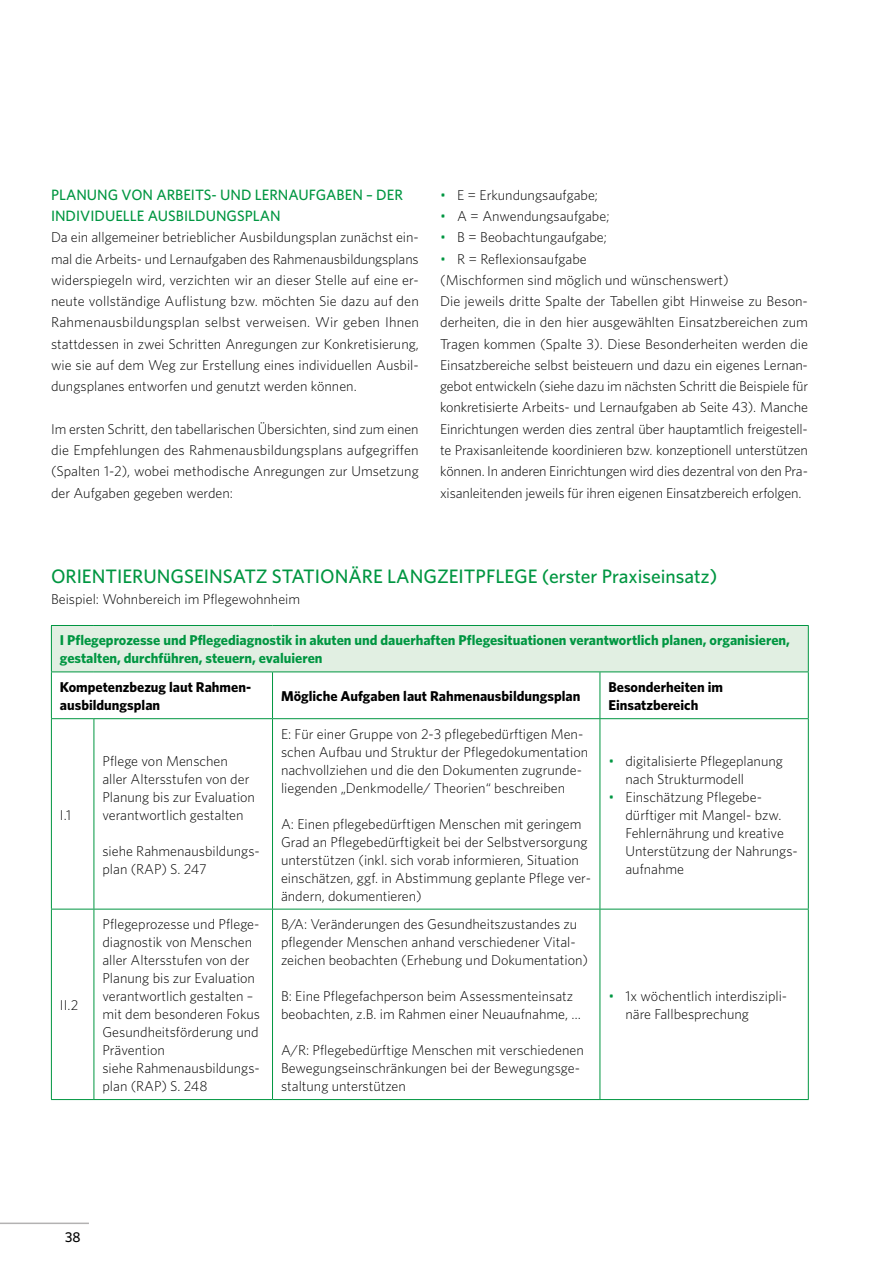
<style>
.page{position:relative;width:893px;height:1263px;background:#fff}
.page>*{position:absolute;margin:0;border:0;box-sizing:border-box;transform-origin:0 0}
.E_-_Unterüberschrift{font:500 19.5px "Whitney";color:#009641}
.E_-_Unterüberschrift-2{font:500 15px/21.3px "Whitney";color:#009641}
.Fließtext{font:300 14.25px/21.3px "Whitney";color:#000;text-align:justify}
.Tabelle_Fließtext{font:300 14.25px/18px "Whitney";color:#000}
.Tabelle_Fließtext-2{font:700 14.25px/18px "Whitney";color:#009641}
.Tabelle_Fließtext-3{font:700 14.25px/18px "Whitney";color:#000}
.t1{font:500 14.25px "Whitney";color:#000}
.s1{color:#009641}
</style>
<div class="page">
<hr style="left:0;top:1222px;width:89px;height:2px;background:#b3b2b2">
<div style="left:51px;top:625px;width:757px;height:47px;background:#e1efe2"></div>
<hr style="left:51px;top:625px;width:43px;height:1px;background:#009641">
<hr style="left:51px;top:626px;width:1px;height:45px;background:#009641">
<hr style="left:94px;top:625px;width:179px;height:1px;background:#009641">
<hr style="left:273px;top:625px;width:327px;height:1px;background:#009641">
<hr style="left:600px;top:625px;width:209px;height:1px;background:#009641">
<hr style="left:808px;top:626px;width:1px;height:45px;background:#009641">
<hr style="left:51px;top:671px;width:43px;height:1px;background:#009641">
<hr style="left:51px;top:672px;width:1px;height:46px;background:#009641">
<hr style="left:94px;top:671px;width:179px;height:1px;background:#009641">
<hr style="left:273px;top:671px;width:327px;height:1px;background:#009641">
<hr style="left:272px;top:672px;width:1px;height:46px;background:#009641">
<hr style="left:600px;top:671px;width:209px;height:1px;background:#009641">
<hr style="left:600px;top:672px;width:1px;height:46px;background:#009641">
<hr style="left:808px;top:672px;width:1px;height:46px;background:#009641">
<hr style="left:51px;top:718px;width:43px;height:1px;background:#009641">
<hr style="left:51px;top:719px;width:1px;height:190px;background:#009641">
<hr style="left:94px;top:718px;width:179px;height:1px;background:#009641">
<hr style="left:94px;top:719px;width:1px;height:190px;background:#009641">
<hr style="left:273px;top:718px;width:327px;height:1px;background:#009641">
<hr style="left:272px;top:719px;width:1px;height:190px;background:#009641">
<hr style="left:600px;top:718px;width:209px;height:1px;background:#009641">
<hr style="left:600px;top:719px;width:1px;height:190px;background:#009641">
<hr style="left:808px;top:719px;width:1px;height:190px;background:#009641">
<hr style="left:51px;top:909px;width:43px;height:1px;background:#009641">
<hr style="left:51px;top:909px;width:1px;height:190px;background:#009641">
<hr style="left:94px;top:909px;width:179px;height:1px;background:#009641">
<hr style="left:94px;top:909px;width:1px;height:190px;background:#009641">
<hr style="left:273px;top:909px;width:327px;height:1px;background:#009641">
<hr style="left:272px;top:909px;width:1px;height:190px;background:#009641">
<hr style="left:600px;top:909px;width:209px;height:1px;background:#009641">
<hr style="left:600px;top:909px;width:1px;height:190px;background:#009641">
<hr style="left:808px;top:909px;width:1px;height:190px;background:#009641">
<hr style="left:51px;top:1099px;width:43px;height:1px;background:#009641">
<hr style="left:94px;top:1099px;width:179px;height:1px;background:#009641">
<hr style="left:273px;top:1099px;width:327px;height:1px;background:#009641">
<hr style="left:600px;top:1099px;width:209px;height:1px;background:#009641">
<h3 class="E_-_Unterüberschrift-2" style="left:51px;top:184px;width:353px">PLANUNG VON ARBEITS- UND LERNAUFGABEN – DER<br>INDIVIDUELLE AUSBILDUNGSPLAN</h3>
<p class="Fließtext" style="left:51px;top:227px;width:370px">Da ein allgemeiner betrieblicher Ausbildungsplan zunächst ein&shy;mal die Arbeits- und Lernaufgaben des Rahmenausbildungsplans widerspiegeln wird, verzichten wir an dieser Stelle auf eine er&shy;neute vollständige Auflistung bzw. möchten Sie dazu auf den Rahmenausbildungsplan selbst verweisen. Wir geben Ihnen stattdessen in zwei Schritten Anregungen zur Konkretisierung, wie sie auf dem Weg zur Erstellung eines individuellen Ausbil&shy;dungsplanes entworfen und genutzt werden können.</p>
<p class="Fließtext" style="left:51px;top:418px;width:369px">Im ersten Schritt, den tabellarischen Übersichten, sind zum einen die Empfehlungen des Rahmenausbildungsplans aufgegriffen (Spalten 1-2), wobei methodische Anregungen zur Umsetzung der Aufgaben gegeben werden:</p>
<p class="Fließtext" style="left:440px;top:184px;width:159px"><span class="s1">•</span> E = Erkundungsaufgabe;</p>
<p class="Fließtext" style="left:440px;top:205px;width:171px"><span class="s1">•</span> A = Anwendungsaufgabe;</p>
<p class="Fließtext" style="left:440px;top:227px;width:168px"><span class="s1">•</span> B = Beobachtungaufgabe;</p>
<p class="Fließtext" style="left:440px;top:248px;width:148px"><span class="s1">•</span> R = Reflexionsaufgabe</p>
<p class="Fließtext" style="left:440px;top:269px;width:290px">(Mischformen sind möglich und wünschenswert)</p>
<p class="Fließtext" style="left:440px;top:290px;width:370px">Die jeweils dritte Spalte der Tabellen gibt Hinweise zu Beson&shy;derheiten, die in den hier ausgewählten Einsatzbereichen zum Tragen kommen (Spalte 3). Diese Besonderheiten werden die Einsatzbereiche selbst beisteuern und dazu ein eigenes Lernan&shy;gebot entwickeln (siehe dazu im nächsten Schritt die Beispiele für konkretisierte Arbeits- und Lernaufgaben ab Seite 43). Manche Einrichtungen werden dies zentral über hauptamtlich freigestell&shy;te Praxisanleitende koordinieren bzw. konzeptionell unterstützen können. In anderen Einrichtungen wird dies dezentral von den Pra&shy;xisanleitenden jeweils für ihren eigenen Einsatzbereich erfolgen.</p>
<h3 class="E_-_Unterüberschrift" style="left:51px;top:564px;width:668px">ORIENTIERUNGSEINSATZ STATIONÄRE LANGZEITPFLEGE (erster Praxiseinsatz)</h3>
<p class="Fließtext" style="left:51px;top:588px;width:251px">Beispiel: Wohnbereich im Pflegewohnheim</p>
<p class="Tabelle_Fließtext-2" style="left:60px;top:631px;width:731px">I Pflegeprozesse und Pflegediagnostik in akuten und dauerhaften Pflegesituationen verantwortlich planen, organisieren, gestalten, durchführen, steuern, evaluieren</p>
<p class="Tabelle_Fließtext-3" style="left:60px;top:678px;width:193px">Kompetenzbezug laut Rahmen&shy;ausbildungsplan</p>
<p class="Tabelle_Fließtext-3" style="left:281px;top:687px;width:301px">Mögliche Aufgaben laut Rahmenausbildungsplan</p>
<p class="Tabelle_Fließtext-3" style="left:608px;top:678px;width:116px">Besonderheiten im</p>
<p class="Tabelle_Fließtext-3" style="left:608px;top:696px;width:91px">Einsatzbereich</p>
<p class="Tabelle_Fließtext" style="left:60px;top:805px;width:13px">I.1</p>
<p class="Tabelle_Fließtext" style="left:60px;top:996px;width:20px">II.2</p>
<p class="Tabelle_Fließtext" style="left:102px;top:751px;width:154px">Pflege von Menschen aller Altersstufen von der<br>Planung bis zur Evaluation verantwortlich gestalten</p>
<p class="Tabelle_Fließtext" style="left:102px;top:841px;width:159px">siehe Rahmenausbildungs&shy;plan (RAP) S. 247</p>
<p class="Tabelle_Fließtext" style="left:102px;top:915px;width:159px">Pflegeprozesse und Pflege&shy;diagnostik von Menschen aller Altersstufen von der<br>Planung bis zur Evaluation verantwortlich gestalten – mit dem besonderen Fokus<br>Gesundheitsförderung und<br>Prävention</p>
<p class="Tabelle_Fließtext" style="left:102px;top:1059px;width:159px">siehe Rahmenausbildungs&shy;plan (RAP) S. 248</p>
<p class="Tabelle_Fließtext" style="left:281px;top:724px;width:309px">E: Für einer Gruppe von 2-3 pflegebedürftigen Men&shy;schen Aufbau und Struktur der Pflegedokumentation nachvollziehen und die den Dokumenten zugrunde&shy;liegenden „Denkmodelle/ Theorien“ beschreiben</p>
<p class="Tabelle_Fließtext" style="left:281px;top:814px;width:312px">A: Einen pflegebedürftigen Menschen mit geringem Grad an Pflegebedürftigkeit bei der Selbstversorgung unterstützen (inkl. sich vorab informieren, Situation einschätzen, ggf. in Abstimmung geplante Pflege ver&shy;ändern, dokumentieren)</p>
<p class="Tabelle_Fließtext" style="left:281px;top:915px;width:309px">B/A: Veränderungen des Gesundheitszustandes zu pflegender Menschen anhand verschiedener Vital&shy;zeichen beobachten (Erhebung und Dokumentation)</p>
<p class="Tabelle_Fließtext" style="left:281px;top:987px;width:301px">B: Eine Pflegefachperson beim Assessmenteinsatz beobachten, z.B. im Rahmen einer Neuaufnahme, …</p>
<p class="Tabelle_Fließtext" style="left:281px;top:1041px;width:304px">A/R: Pflegebedürftige Menschen mit verschiedenen<br>Bewegungseinschränkungen bei der Bewegungsge&shy;staltung unterstützen</p>
<p class="Fließtext" style="left:625px;top:751px;width:159px;line-height:18px;text-indent:-17px"><span class="s1">•</span> digitalisierte Pflegeplanung nach Strukturmodell</p>
<p class="Fließtext" style="left:625px;top:787px;width:174px;line-height:18px;text-align:left;text-indent:-17px"><span class="s1">•</span> Einschätzung Pflegebe&shy;dürftiger mit Mangel- bzw.<br>Fehlernährung und kreative<br>Unterstützung der Nahrungs&shy;aufnahme</p>
<p class="Fließtext" style="left:625px;top:987px;width:163px;line-height:18px;text-indent:-17px"><span class="s1">•</span> 1x wöchentlich interdiszipli&shy;näre Fallbesprechung</p>
<p class="t1" style="left:65px;top:1228px;width:17px">38</p>
</div>
